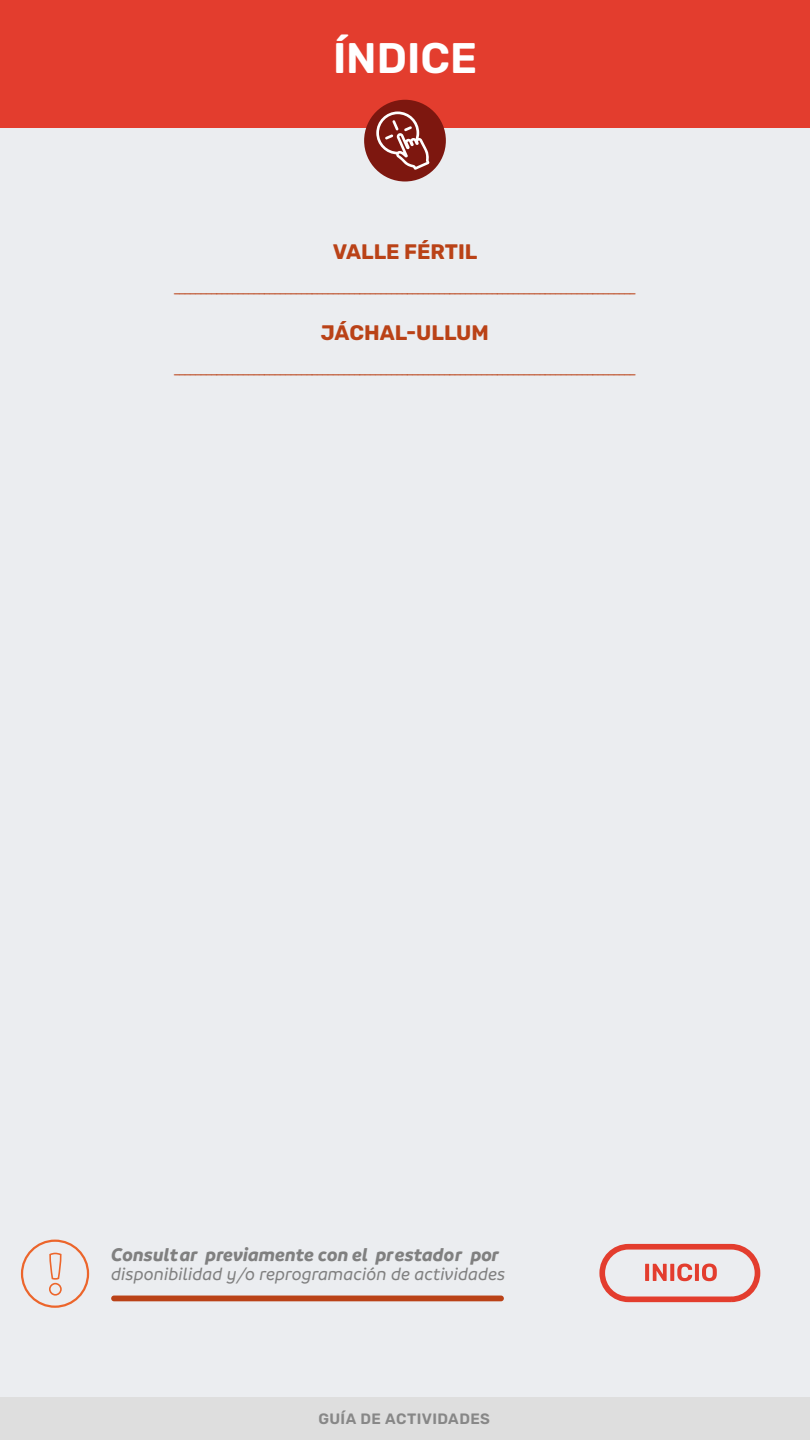
<style>
.page{position:relative;width:810px;height:1440px;background:#ebedf0}
.page>*{position:absolute;margin:0;border:0;box-sizing:border-box;transform-origin:0 0}
.t1{font:600 42.75px "Rubik";color:#fff}
.t2{font:600 21px "Rubik";color:#fff}
.t3{font:700 21px "Rubik";color:#ba4217}
.t4{font:italic 700 19.58px "Branding";color:#808080}
.t5{font:italic 500 18.75px "Branding";color:#808080}
.t6{font:300 17.25px "Rubik";color:#ba4217}
.t7{font:600 15px "Rubik";letter-spacing:.025em;color:#878787}
</style>
<div class="page">
<div style="left:0;top:1397px;width:810px;height:43px;background:#dedede"></div>
<div style="left:0;top:0;width:810px;height:128px;background:#e33d2e"></div>
<div style="left:364px;top:100px;width:82px;height:82px;background:#7d170f;border-radius:50%"></div>
<svg style="left:376px;top:112px;width:54px;height:58px"></svg>
<div style="left:111px;top:1296px;width:393px;height:5px;background:#ba4217;border-radius:3px"></div>
<svg style="left:49px;top:1252px;width:13px;height:44px"></svg>
<div style="left:21px;top:1240px;width:68px;height:68px;border:2px solid #ec652b;border-radius:50%"></div>
<div style="left:599px;top:1244px;width:161px;height:58px;border:6px solid #e33d2e;border-radius:26px"></div>
<svg style="left:645px;top:1264px;width:72px;height:17px"></svg>
<h1 class="t1" style="left:333px;top:34px;width:145px">ÍNDICE</h1>
<p class="t2" style="left:337px;top:31px;width:139px">GEOTURISMO</p>
<p class="t2" style="left:302px;top:61px;width:210px">TURISMO CULTURAL</p>
<p class="t3" style="left:333px;top:240px;width:146px">VALLE FÉRTIL</p>
<p class="t6" style="left:173px;top:284px;width:465px">---------------------------------------------------------------------------------------</p>
<p class="t3" style="left:321px;top:321px;width:170px">JÁCHAL-ULLUM</p>
<p class="t6" style="left:173px;top:365px;width:465px">---------------------------------------------------------------------------------------</p>
<p class="t4" style="left:111px;top:1243px;width:389px">Consultar previamente con el prestador por</p>
<p class="t5" style="left:111px;top:1264px;width:396px">disponibilidad y/o reprogramación de actividades</p>
<p class="t7" style="left:318px;top:1411px;width:173px">GUÍA DE ACTIVIDADES</p>
</div>
